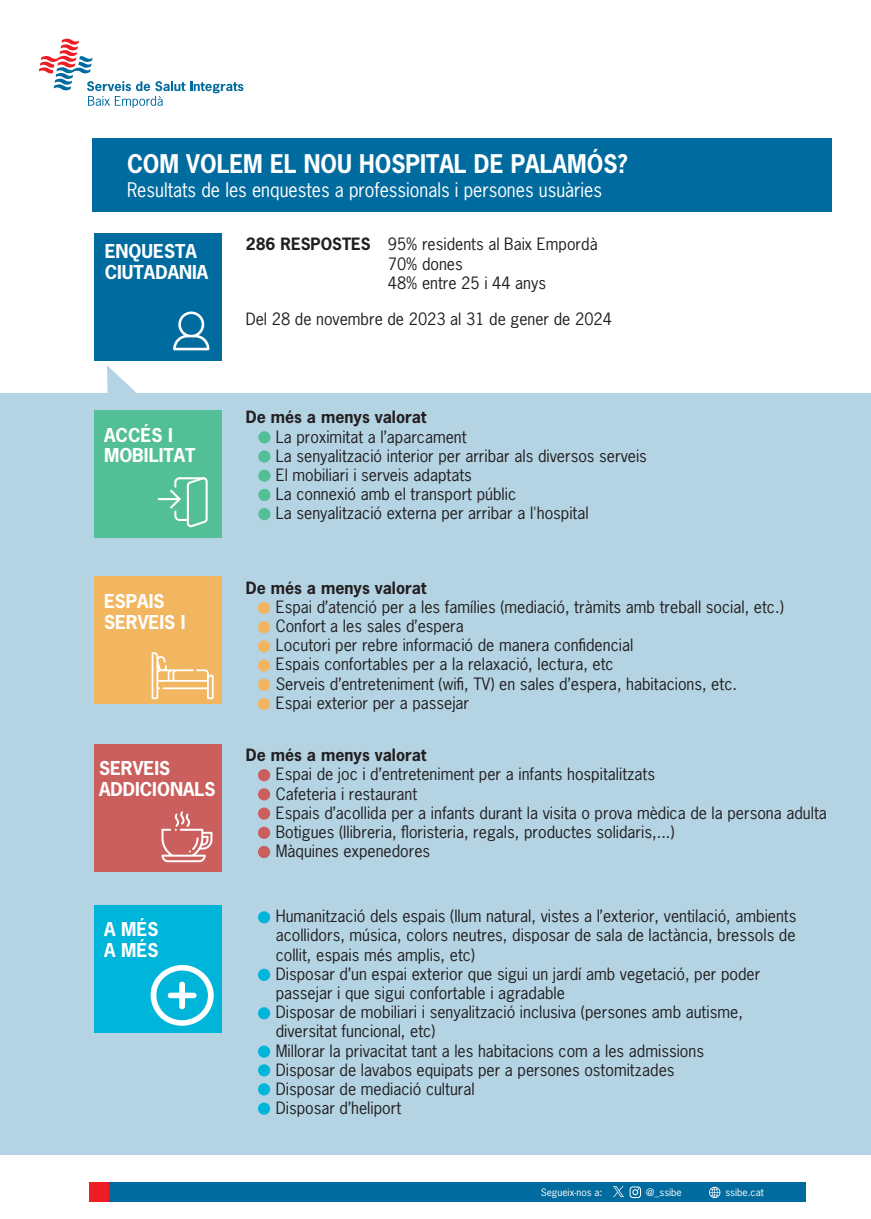
<style>
.page{position:relative;width:871px;height:1219px;background:#fff}
.page>*{position:absolute;margin:0;border:0;box-sizing:border-box;transform-origin:0 0}
.t1{font:700 24.2px "News Gothic Std";color:#fff;scale:.95 1}
.t2{font:18.9px "News Gothic Std";color:#fff;scale:.95 1}
.t3{font:700 18px/21.6px "News Gothic Std";color:#fff}
.t4{font:16px/19.2px "News Gothic Std";color:#231f20}
.t5{font:700 16px "News Gothic Std";color:#231f20}
.t6{font:9.6px "News Gothic Std";color:#fff;scale:1.05 1}
.s1{font-weight:700}
</style>
<div class="page">
<div style="left:0;top:365px;width:870px;height:790px;background:#b4d4e4"></div>
<svg style="left:39px;top:38px;width:204px;height:70px"></svg>
<div style="left:89px;top:1182px;width:716px;height:19px;background:#006b9e"></div>
<svg style="left:629px;top:1186px;width:11px;height:12px"></svg>
<svg style="left:709px;top:1187px;width:11px;height:11px"></svg>
<div style="left:89px;top:1182px;width:19px;height:19px;background:#ee1d23"></div>
<svg style="left:613px;top:1186px;width:10px;height:11px"></svg>
<div style="left:92px;top:139px;width:739px;height:73px;background:#006b9e"></div>
<div style="left:94px;top:576px;width:127px;height:128px;background:#f3b660"></div>
<div style="left:94px;top:744px;width:127px;height:128px;background:#ca5f5e"></div>
<svg style="left:161px;top:811px;width:51px;height:51px"></svg>
<div style="left:94px;top:905px;width:127px;height:128px;background:#00b5da"></div>
<svg style="left:151px;top:652px;width:62px;height:47px"></svg>
<div style="left:94px;top:410px;width:127px;height:128px;background:#52bf96"></div>
<hr style="left:157px;top:498px;width:23px;height:2px;background:#fff">
<svg style="left:170px;top:477px;width:37px;height:50px"></svg>
<div style="left:94px;top:233px;width:127px;height:128px;background:#006b9e"></div>
<svg style="left:173px;top:311px;width:36px;height:39px"></svg>
<svg style="left:150px;top:965px;width:64px;height:61px"></svg>
<div style="left:258px;top:431px;width:12px;height:12px;background:#52bf96;border-radius:50%"></div>
<div style="left:258px;top:450px;width:12px;height:13px;background:#52bf96;border-radius:50%"></div>
<div style="left:258px;top:470px;width:12px;height:12px;background:#52bf96;border-radius:50%"></div>
<div style="left:258px;top:489px;width:12px;height:12px;background:#52bf96;border-radius:50%"></div>
<div style="left:258px;top:508px;width:12px;height:12px;background:#52bf96;border-radius:50%"></div>
<div style="left:258px;top:602px;width:12px;height:12px;background:#f3b660;border-radius:50%"></div>
<div style="left:258px;top:621px;width:12px;height:12px;background:#f3b660;border-radius:50%"></div>
<div style="left:258px;top:640px;width:12px;height:12px;background:#f3b660;border-radius:50%"></div>
<div style="left:258px;top:659px;width:12px;height:13px;background:#f3b660;border-radius:50%"></div>
<div style="left:258px;top:679px;width:12px;height:12px;background:#f3b660;border-radius:50%"></div>
<div style="left:258px;top:698px;width:12px;height:12px;background:#f3b660;border-radius:50%"></div>
<div style="left:258px;top:769px;width:12px;height:12px;background:#ca5f5e;border-radius:50%"></div>
<div style="left:258px;top:788px;width:12px;height:12px;background:#ca5f5e;border-radius:50%"></div>
<div style="left:258px;top:807px;width:12px;height:13px;background:#ca5f5e;border-radius:50%"></div>
<div style="left:258px;top:827px;width:12px;height:12px;background:#ca5f5e;border-radius:50%"></div>
<div style="left:258px;top:846px;width:12px;height:12px;background:#ca5f5e;border-radius:50%"></div>
<div style="left:258px;top:969px;width:12px;height:12px;background:#00b5da;border-radius:50%"></div>
<div style="left:258px;top:911px;width:12px;height:12px;background:#00b5da;border-radius:50%"></div>
<div style="left:258px;top:1007px;width:12px;height:12px;background:#00b5da;border-radius:50%"></div>
<div style="left:258px;top:1046px;width:12px;height:12px;background:#00b5da;border-radius:50%"></div>
<div style="left:258px;top:1064px;width:12px;height:12px;background:#00b5da;border-radius:50%"></div>
<div style="left:258px;top:1083px;width:12px;height:12px;background:#00b5da;border-radius:50%"></div>
<div style="left:258px;top:1103px;width:12px;height:12px;background:#00b5da;border-radius:50%"></div>
<h1 class="t1" style="left:127px;top:148px;width:528px">COM VOLEM EL NOU HOSPITAL DE PALAMÓS?</h1>
<p class="t2" style="left:127px;top:178px;width:501px">Resultats de les enquestes a professionals i persones usuàries</p>
<p class="t3" style="left:105px;top:240px;width:105px">ENQUESTA<br>CIUTADANIA</p>
<p class="t4" style="left:387px;top:235px;width:211px;text-indent:-142px"><span class="s1">286 RESPOSTES</span> 95% residents al Baix Empordà<br>70% dones<br>48% entre 25 i 44 anys</p>
<p class="t4" style="left:246px;top:310px;width:367px">Del 28 de novembre de 2023 al 31 de gener de 2024</p>
<p class="t3" style="left:104px;top:424px;width:93px;line-height:20.6px">ACCÉS I<br>MOBILITAT</p>
<p class="t3" style="left:104px;top:590px;width:62px">ESPAIS</p>
<p class="t3" style="left:104px;top:611px;width:83px">SERVEIS I</p>
<p class="t3" style="left:99px;top:757px;width:118px">SERVEIS<br>ADDICIONALS</p>
<p class="t5" style="left:246px;top:407px;width:182px">De més a menys valorat</p>
<p class="t4" style="left:276px;top:427px;width:372px">La proximitat a l’aparcament<br>La senyalització interior per arribar als diversos serveis El mobiliari i serveis adaptats<br>La connexió amb el transport públic<br>La senyalització externa per arribar a l'hospital</p>
<p class="t5" style="left:246px;top:577px;width:182px">De més a menys valorat</p>
<p class="t4" style="left:276px;top:597px;width:509px">Espai d’atenció per a les famílies (mediació, tràmits amb treball social, etc.)<br>Confort a les sales d’espera<br>Locutori per rebre informació de manera confidencial<br>Espais confortables per a la relaxació, lectura, etc<br>Serveis d’entreteniment (wifi, TV) en sales d’espera, habitacions, etc.<br>Espai exterior per a passejar</p>
<p class="t5" style="left:246px;top:745px;width:182px">De més a menys valorat</p>
<p class="t4" style="left:276px;top:765px;width:552px">Espai de joc i d’entreteniment per a infants hospitalitzats<br>Cafeteria i restaurant<br>Espais d’acollida per a infants durant la visita o prova mèdica de la persona adulta Botigues (llibreria, floristeria, regals, productes solidaris,...)<br>Màquines expenedores</p>
<p class="t3" style="left:104px;top:918px;width:56px">A MÉS<br>A MÉS</p>
<p class="t4" style="left:276px;top:906px;width:522px">Humanització dels espais (llum natural, vistes a l’exterior, ventilació, ambients acollidors, música, colors neutres, disposar de sala de lactància, bressols de collit, espais més amplis, etc)<br>Disposar d’un espai exterior que sigui un jardí amb vegetació, per poder passejar i que sigui confortable i agradable<br>Disposar de mobiliari i senyalització inclusiva (persones amb autisme, diversitat funcional, etc)<br>Millorar la privacitat tant a les habitacions com a les admissions<br>Disposar de lavabos equipats per a persones ostomitzades<br>Disposar de mediació cultural<br>Disposar d’heliport</p>
<p class="t6" style="left:540px;top:1186px;width:60px">Segueix-nos a:</p>
<p class="t6" style="left:646px;top:1186px;width:35px">@_ssibe</p>
<p class="t6" style="left:725px;top:1186px;width:38px">ssibe.cat</p>
</div>
